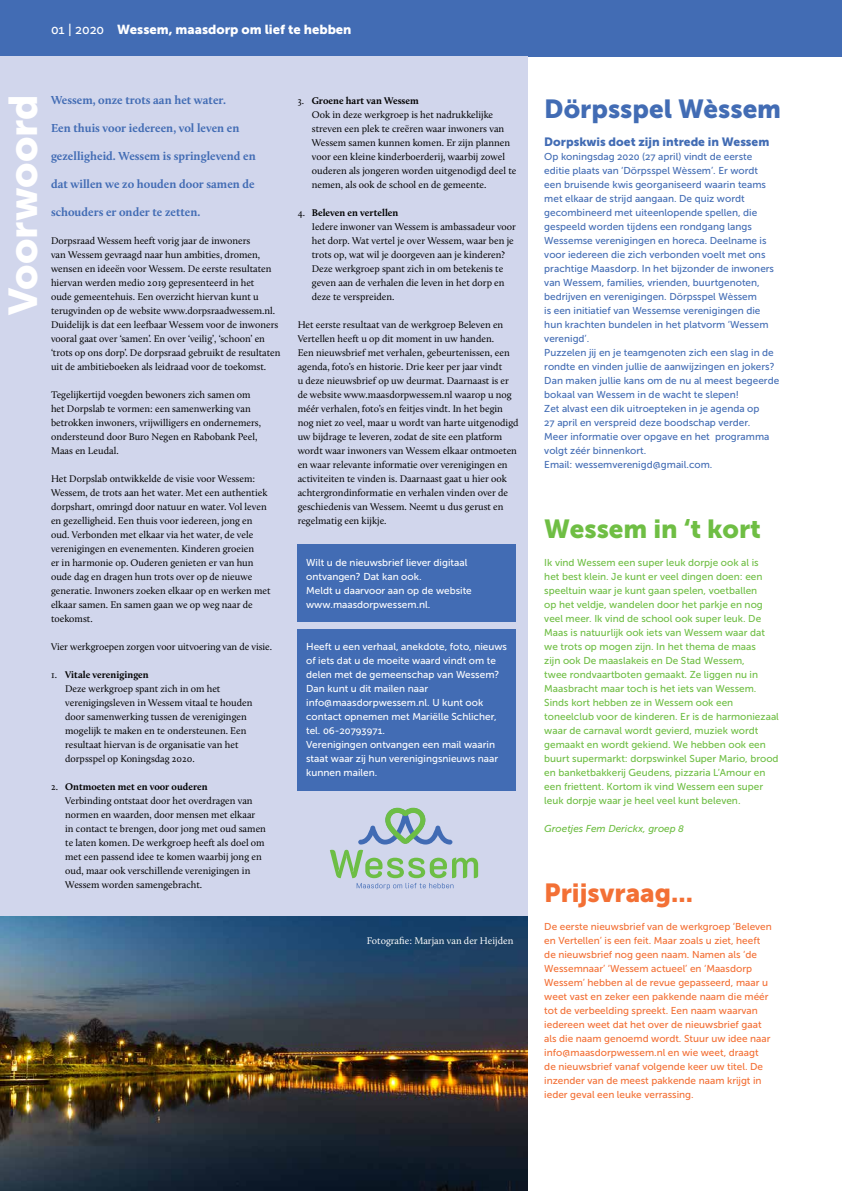
<style>
.page{position:relative;width:842px;height:1191px;background:#fff}
.page>*{position:absolute;margin:0;border:0;box-sizing:border-box;transform-origin:0 0}
.t1{font:40px "Museo Sans 900";color:#fff}
.t2{font:26px "Museo Sans 900";color:#426cb4}
.t3{font:26px "Museo Sans 900";color:#6fbe44}
.t4{font:26px "Museo Sans 900";color:#f37035}
.t5{font:13px "Museo Sans 900";color:#fff}
.t6{font:700 12px "Calluna";color:#426cb4}
.t7{font:12px "Museo Sans 900";color:#426cb4}
.t8{font:10px/14px "Calluna";color:#000}
.t9{font:10px/14px "Museo Sans 500";color:#426cb4}
.t10{font:10px/14px "Museo Sans 500";color:#6fbe44}
.t11{font:10px/14px "Museo Sans 500";color:#f37035}
.t12{font:10px/14px "Museo Sans 500";color:#fff}
.t13{font:10px "Calluna";color:#fff}
.t14{font:italic 10px "Museo Sans 500";color:#6fbe44}
.s1{font-family:"Museo Sans 500"}
.s2{font-weight:700}
</style>
<div class="page">
<div style="left:0;top:0;width:842px;height:57px;background:#426cb4"></div>
<div style="left:0;top:57px;width:527px;height:1134px;background:#d1d6ec"></div>
<div style="left:298px;top:544px;width:218px;height:78px;background:#426cb4"></div>
<div style="left:298px;top:629px;width:218px;height:161px;background:#426cb4"></div>
<img style="left:0;top:916px;width:527px;height:275px">
<svg style="left:330px;top:807px;width:148px;height:83px"></svg>
<h3 class="t5" style="left:51px;top:22px;width:302px"><span class="s1">01 | 2020</span> Wessem, maasdorp om lief te hebben</h3>
<h1 class="t1" style="left:0;top:315px;width:223px;rotate:-90deg">Voorwoord</h1>
<p class="t6" style="left:51px;top:93px;width:177px">Wessem, onze trots aan het water.</p>
<p class="t6" style="left:51px;top:121px;width:190px">Een thuis voor iedereen, vol leven en</p>
<p class="t6" style="left:51px;top:149px;width:206px">gezelligheid. Wessem is springlevend en</p>
<p class="t6" style="left:51px;top:177px;width:205px">dat willen we zo houden door samen de</p>
<p class="t6" style="left:51px;top:205px;width:151px">schouders er onder te zetten.</p>
<p class="t8" style="left:51px;top:234px;width:231px">Dorpsraad Wessem heeft vorig jaar de inwoners<br>van Wessem gevraagd naar hun ambities, dromen, wensen en ideeën voor Wessem. De eerste resultaten hiervan werden medio 2019 gepresenteerd in het<br>oude gemeentehuis. Een overzicht hiervan kunt u terugvinden op de website www.dorpsraadwessem.nl.<br>Duidelijk is dat een leefbaar Wessem voor de inwoners vooral gaat over ‘samen’. En over ‘veilig’, ‘schoon’ en ‘trots op ons dorp’. De dorpsraad gebruikt de resultaten uit de ambitieboeken als leidraad voor de toekomst.</p>
<p class="t8" style="left:51px;top:388px;width:212px">Tegelijkertijd voegden bewoners zich samen om het Dorpslab te vormen: een samenwerking van betrokken inwoners, vrijwilligers en ondernemers, ondersteund door Buro Negen en Rabobank Peel, Maas en Leudal.</p>
<p class="t8" style="left:51px;top:472px;width:221px">Het Dorpslab ontwikkelde de visie voor Wessem:<br>Wessem, de trots aan het water. Met een authentiek dorpshart, omringd door natuur en water. Vol leven en gezelligheid. Een thuis voor iedereen, jong en oud. Verbonden met elkaar via het water, de vele verenigingen en evenementen. Kinderen groeien<br>er in harmonie op. Ouderen genieten er van hun oude dag en dragen hun trots over op de nieuwe generatie. Inwoners zoeken elkaar op en werken met elkaar samen. En samen gaan we op weg naar de toekomst.</p>
<p class="t8" style="left:51px;top:640px;width:222px">Vier werkgroepen zorgen voor uitvoering van de visie.</p>
<p class="t8" style="left:65px;top:668px;width:189px;text-indent:-14px">1. <span class="s2">Vitale verenigingen<br></span>Deze werkgroep spant zich in om het verenigingsleven in Wessem vitaal te houden door samenwerking tussen de verenigingen mogelijk te maken en te ondersteunen. Een resultaat hiervan is de organisatie van het dorpsspel op Koningsdag 2020.</p>
<p class="t8" style="left:65px;top:780px;width:202px;text-indent:-14px">2. <span class="s2">Ontmoeten met en voor ouderen<br></span>Verbinding ontstaat door het overdragen van normen en waarden, door mensen met elkaar in contact te brengen, door jong met oud samen te laten komen. De werkgroep heeft als doel om met een passend idee te komen waarbij jong en oud, maar ook verschillende verenigingen in Wessem worden samengebracht.</p>
<p class="t8" style="left:312px;top:94px;width:206px;text-indent:-14px">3. <span class="s2">Groene hart van Wessem<br></span>Ook in deze werkgroep is het nadrukkelijke streven een plek te creëren waar inwoners van Wessem samen kunnen komen. Er zijn plannen voor een kleine kinderboerderij, waarbij zowel ouderen als jongeren worden uitgenodigd deel te nemen, als ook de school en de gemeente.</p>
<p class="t8" style="left:312px;top:206px;width:206px;text-indent:-14px">4. <span class="s2">Beleven en vertellen<br></span>Iedere inwoner van Wessem is ambassadeur voor het dorp. Wat vertel je over Wessem, waar ben je trots op, wat wil je doorgeven aan je kinderen?<br>Deze werkgroep spant zich in om betekenis te geven aan de verhalen die leven in het dorp en deze te verspreiden.</p>
<p class="t8" style="left:298px;top:318px;width:222px">Het eerste resultaat van de werkgroep Beleven en Vertellen heeft u op dit moment in uw handen.<br>Een nieuwsbrief met verhalen, gebeurtenissen, een agenda, foto’s en historie. Drie keer per jaar vindt<br>u deze nieuwsbrief op uw deurmat. Daarnaast is er de website www.maasdorpwessem.nl waarop u nog méér verhalen, foto’s en feitjes vindt. In het begin nog niet zo veel, maar u wordt van harte uitgenodigd uw bijdrage te leveren, zodat de site een platform wordt waar inwoners van Wessem elkaar ontmoeten en waar relevante informatie over verenigingen en activiteiten te vinden is. Daarnaast gaat u hier ook achtergrondinformatie en verhalen vinden over de geschiedenis van Wessem. Neemt u dus gerust en regelmatig een kijkje.</p>
<p class="t12" style="left:306px;top:556px;width:167px">Wilt u de nieuwsbrief liever digitaal ontvangen? Dat kan ook.<br>Meldt u daarvoor aan op de website www.maasdorpwessem.nl.</p>
<p class="t12" style="left:306px;top:640px;width:202px">Heeft u een verhaal, anekdote, foto, nieuws of iets dat u de moeite waard vindt om te delen met de gemeenschap van Wessem?<br>Dan kunt u dit mailen naar info@maasdorpwessem.nl. U kunt ook contact opnemen met Mariëlle Schlicher, tel. 06-20793971.<br>Verenigingen ontvangen een mail waarin staat waar zij hun verenigingsnieuws naar kunnen mailen.</p>
<p class="t13" style="left:367px;top:935px;width:148px">Fotografie: Marjan van der Heijden</p>
<h2 class="t2" style="left:544px;top:94px;width:238px">Dörpsspel Wèssem</h2>
<p class="t7" style="left:544px;top:135px;width:227px">Dorpskwis doet zijn intrede in Wessem</p>
<p class="t9" style="left:544px;top:150px;width:236px">Op koningsdag 2020 (27 april) vindt de eerste editie plaats van ‘Dörpsspel Wèssem’. Er wordt<br>een bruisende kwis georganiseerd waarin teams met elkaar de strijd aangaan. De quiz wordt gecombineerd met uiteenlopende spellen, die gespeeld worden tijdens een rondgang langs Wessemse verenigingen en horeca. Deelname is voor iedereen die zich verbonden voelt met ons prachtige Maasdorp. In het bijzonder de inwoners van Wessem, families, vrienden, buurtgenoten, bedrijven en verenigingen. Dörpsspel Wèssem<br>is een initiatief van Wessemse verenigingen die hun krachten bundelen in het platvorm ‘Wessem verenigd’.<br>Puzzelen jij en je teamgenoten zich een slag in de rondte en vinden jullie de aanwijzingen en jokers?<br>Dan maken jullie kans om de nu al meest begeerde bokaal van Wessem in de wacht te slepen!<br>Zet alvast een dik uitroepteken in je agenda op<br>27 april en verspreid deze boodschap verder.<br>Meer informatie over opgave en het programma volgt zéér binnenkort.<br>Email: wessemverenigd@gmail.com.</p>
<h2 class="t3" style="left:544px;top:514px;width:218px">Wessem in ‘t kort</h2>
<p class="t10" style="left:544px;top:556px;width:236px">Ik vind Wessem een super leuk dorpje ook al is<br>het best klein. Je kunt er veel dingen doen: een speeltuin waar je kunt gaan spelen, voetballen<br>op het veldje, wandelen door het parkje en nog veel meer. Ik vind de school ook super leuk. De Maas is natuurlijk ook iets van Wessem waar dat we trots op mogen zijn. In het thema de maas<br>zijn ook De maaslakeis en De Stad Wessem,<br>twee rondvaartboten gemaakt. Ze liggen nu in Maasbracht maar toch is het iets van Wessem.<br>Sinds kort hebben ze in Wessem ook een toneelclub voor de kinderen. Er is de harmoniezaal waar de carnaval wordt gevierd, muziek wordt gemaakt en wordt gekiend. We hebben ook een buurt supermarkt: dorpswinkel Super Mario, brood en banketbakkerij Geudens, pizzaria L’Amour en een friettent. Kortom ik vind Wessem een super leuk dorpje waar je heel veel kunt beleven.</p>
<p class="t14" style="left:544px;top:823px;width:141px">Groetjes Fem Derickx, groep 8</p>
<h2 class="t4" style="left:544px;top:878px;width:150px">Prijsvraag...</h2>
<p class="t11" style="left:544px;top:920px;width:229px">De eerste nieuwsbrief van de werkgroep ‘Beleven en Vertellen’ is een feit. Maar zoals u ziet, heeft de nieuwsbrief nog geen naam. Namen als ‘de Wessemnaar’ ‘Wessem actueel’ en ‘Maasdorp Wessem’ hebben al de revue gepasseerd, maar u weet vast en zeker een pakkende naam die méér tot de verbeelding spreekt. Een naam waarvan iedereen weet dat het over de nieuwsbrief gaat als die naam genoemd wordt. Stuur uw idee naar info@maasdorpwessem.nl en wie weet, draagt de nieuwsbrief vanaf volgende keer uw titel. De inzender van de meest pakkende naam krijgt in ieder geval een leuke verrassing.</p>
</div>
